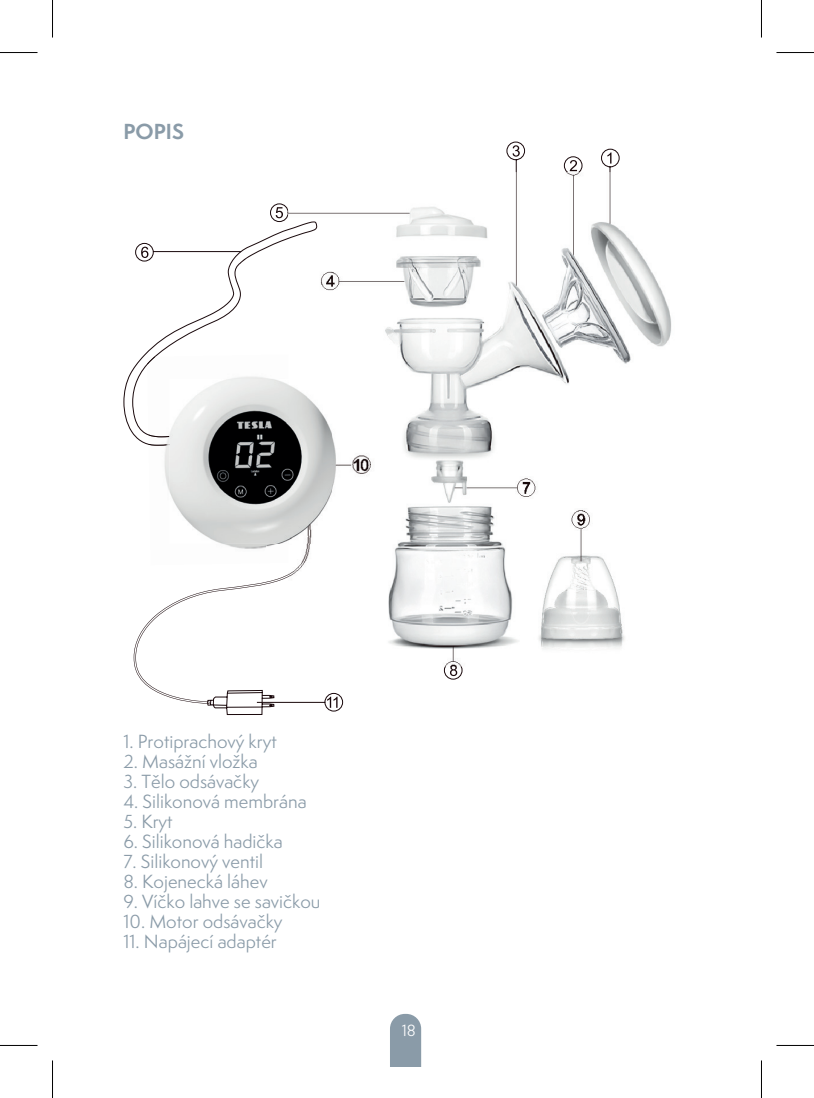
<style>
.page{position:relative;width:814px;height:1098px;background:#fff}
.page>*{position:absolute;margin:0;border:0;box-sizing:border-box;transform-origin:0 0}
.t1{font:700 20px "Semplicita Pro";color:#8a9ba8}
.t2{font:17.5px "Semplicita Pro";color:#8a9ba8}
.t3{font:15px "Semplicita Pro";color:#fff}
</style>
<div class="page">
<svg style="left:390px;top:1013px;width:31px;height:53px;background:#92a2ae"></svg>
<svg style="left:443px;top:666px;width:20px;height:14px"></svg>
<svg style="left:207px;top:692px;width:137px;height:23px"></svg>
<svg style="left:134px;top:574px;width:177px;height:129px"></svg>
<svg style="left:601px;top:148px;width:19px;height:24px"></svg>
<svg style="left:563px;top:156px;width:20px;height:16px"></svg>
<svg style="left:506px;top:141px;width:19px;height:31px"></svg>
<svg style="left:270px;top:203px;width:18px;height:18px"></svg>
<img style="left:288px;top:172px;width:384px;height:494px">
<svg style="left:123px;top:221px;width:194px;height:224px"></svg>
<img style="left:147px;top:354px;width:141px;height:195px">
<img style="left:260px;top:543px;width:28px;height:6px">
<img style="left:288px;top:353px;width:82px;height:209px">
<img style="left:147px;top:357px;width:22px;height:88px">
<img style="left:169px;top:379px;width:163px;height:164px">
<hr style="left:0;top:52px;width:38px;height:1px;background:#000">
<hr style="left:776px;top:52px;width:38px;height:1px;background:#000">
<hr style="left:0;top:1044px;width:38px;height:1px;background:#000">
<hr style="left:776px;top:1044px;width:38px;height:1px;background:#000">
<hr style="left:52px;top:0;width:1px;height:37px;background:#000">
<hr style="left:52px;top:1060px;width:1px;height:37px;background:#000">
<hr style="left:761px;top:0;width:1px;height:37px;background:#000">
<hr style="left:761px;top:1060px;width:1px;height:37px;background:#000">
<p class="t1" style="left:123px;top:117px;width:62px">POPIS</p>
<p class="t2" style="left:123px;top:729px;width:155px">1. Protiprachový kryt</p>
<p class="t2" style="left:123px;top:749px;width:136px">2. Masážní vložka</p>
<p class="t2" style="left:123px;top:769px;width:137px">3. Tělo odsávačky</p>
<p class="t2" style="left:123px;top:789px;width:185px">4. Silikonová membrána</p>
<p class="t2" style="left:123px;top:809px;width:51px">5. Kryt</p>
<p class="t2" style="left:123px;top:829px;width:161px">6. Silikonová hadička</p>
<p class="t2" style="left:123px;top:849px;width:141px">7. Silikonový ventil</p>
<p class="t2" style="left:123px;top:869px;width:146px">8. Kojenecká láhev</p>
<p class="t2" style="left:123px;top:889px;width:199px">9. Víčko lahve se savičkou</p>
<p class="t2" style="left:123px;top:909px;width:161px">10. Motor odsávačky</p>
<p class="t2" style="left:123px;top:929px;width:155px">11. Napájecí adaptér</p>
<p class="t3" style="left:402px;top:1019px;width:16px">18</p>
</div>
